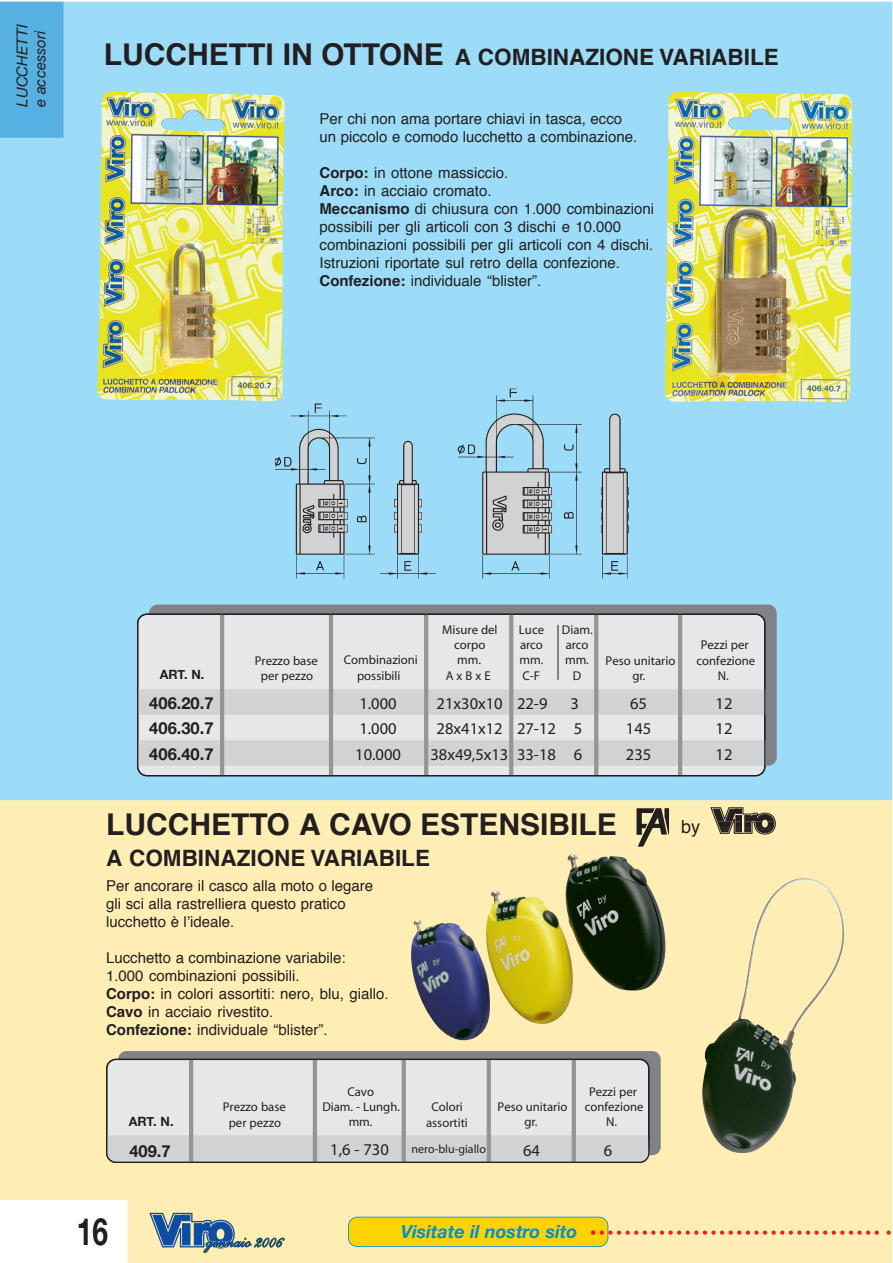
<style>
.page{position:relative;width:893px;height:1263px;background:#fff}
.page>*{position:absolute;margin:0;border:0;box-sizing:border-box;transform-origin:0 0}
.t1{font:700 37.5px "Helvetica Neue";color:#231f20;scale:.75 1}
.t2{font:700 30px "Helvetica";color:#231f20}
.t3{font:700 22.5px "Helvetica";color:#231f20}
.t4{font:italic 700 18px "Helvetica Neue";color:#008fd5}
.t5{font:18px "Helvetica";color:#231f20}
.t6{font:condensed 16.5px/25.5px "Helvetica";color:#231f20}
.t7{font:700 16.5px/25.5px "Helvetica Neue";color:#231f20;text-align:justify}
.t8{font:15px/18px "Helvetica";color:#231f20}
.t9{font:italic 15px/18px "Helvetica Neue";color:#231f20}
.t10{font:condensed 12.75px/15.3px "Helvetica";color:#231f20;text-align:center}
.t11{font:700 12.75px "Helvetica Neue";letter-spacing:-.01em;color:#231f20}
.t12{font:700 condensed 12.75px "Helvetica";color:#231f20}
.t13{font:condensed 12px "Helvetica";color:#231f20}
.s1{font-size:30px}
.s2{font-weight:700}
</style>
<div class="page">
<div style="left:0;top:800px;width:892px;height:463px;background:#ffeeb4"></div>
<div style="left:0;top:2px;width:892px;height:798px;background:#9cdcf8"></div>
<div style="left:0;top:2px;width:64px;height:136px;background:#57b0e2"></div>
<div style="left:0;top:1200px;width:127px;height:63px;background:#fff"></div>
<svg style="left:149px;top:1212px;width:137px;height:42px"></svg>
<svg style="left:348px;top:1217px;width:543px;height:30px"></svg>
<img style="left:97px;top:92px;width:188px;height:310px">
<img style="left:665px;top:92px;width:187px;height:311px">
<svg style="left:149px;top:605px;width:628px;height:161px;background:#7d8083"></svg>
<svg style="left:218px;top:609px;width:466px;height:168px;background:#70767a"></svg>
<svg style="left:137px;top:614px;width:628px;height:162px;background:#d8d9dc"></svg>
<img style="left:275px;top:389px;width:354px;height:190px">
<svg style="left:119px;top:1051px;width:542px;height:104px;background:#818384"></svg>
<svg style="left:114px;top:1055px;width:535px;height:4px;background:#77797b"></svg>
<svg style="left:106px;top:1059px;width:543px;height:104px;background:#d8d9db"></svg>
<img style="left:636px;top:808px;width:33px;height:39px">
<svg style="left:710px;top:807px;width:66px;height:28px"></svg>
<img style="left:702px;top:878px;width:142px;height:275px">
<img style="left:411px;top:854px;width:255px;height:187px">
<p class="t9" style="left:13px;top:107px;width:83px;rotate:-90deg">LUCCHETTI e accessori</p>
<h3 class="t3" style="left:104px;top:37px;width:676px"><span class="s1">LUCCHETTI IN OTTONE</span> A COMBINAZIONE VARIABILE</h3>
<p class="t8" style="left:319px;top:109px;width:319px">Per chi non ama portare chiavi in tasca, ecco un piccolo e comodo lucchetto a combinazione.</p>
<p class="t8" style="left:319px;top:163px;width:336px"><span class="s2">Corpo:</span> in ottone massiccio.<br><span class="s2">Arco:</span> in acciaio cromato.<br><span class="s2">Meccanismo</span> di chiusura con 1.000 combinazioni possibili per gli articoli con 3 dischi e 10.000 combinazioni possibili per gli articoli con 4 dischi.<br>Istruzioni riportate sul retro della confezione.<br><span class="s2">Confezione:</span> individuale “blister”.</p>
<p class="t10" style="left:255px;top:654px;width:65px">Prezzo base</p>
<p class="t11" style="left:160px;top:667px;width:46px">ART. N.</p>
<p class="t10" style="left:261px;top:669px;width:54px">per pezzo</p>
<p class="t7" style="left:149px;top:690px;width:66px">406.20.7<br>406.30.7<br>406.40.7</p>
<p class="t10" style="left:344px;top:653px;width:75px">Combinazioni possibili</p>
<p class="t6" style="left:355px;top:691px;width:47px">1.000<br>1.000<br>10.000</p>
<p class="t10" style="left:442px;top:622px;width:57px">Misure del corpo mm.<br>AxBxE</p>
<p class="t6" style="left:430px;top:691px;width:79px;text-align:center">21x30x10<br>28x41x12<br>38x49,5x13</p>
<p class="t10" style="left:519px;top:622px;width:27px;text-align:justify">Luce arco mm.<br>C-F</p>
<p class="t10" style="left:562px;top:622px;width:32px">Diam. arco mm.<br>D</p>
<p class="t6" style="left:517px;top:691px;width:67px;text-indent:54px">3<br>27-12 5<br>33-18 6</p>
<p class="t6" style="left:517px;top:691px;width:32px">22-9</p>
<p class="t10" style="left:606px;top:653px;width:71px">Peso unitario gr.</p>
<p class="t6" style="left:626px;top:691px;width:27px">65<br>145<br>235</p>
<p class="t10" style="left:696px;top:638px;width:60px">Pezzi per confezione<br>N.</p>
<p class="t6" style="left:716px;top:691px;width:18px;text-align:justify">12<br>12<br>12</p>
<h2 class="t2" style="left:106px;top:797px;width:512px">LUCCHETTO A CAVO ESTENSIBILE</h2>
<h3 class="t3" style="left:106px;top:837px;width:325px">A COMBINAZIONE VARIABILE</h3>
<p class="t8" style="left:106px;top:876px;width:269px">Per ancorare il casco alla moto o legare gli sci alla rastrelliera questo pratico lucchetto è l’ideale.</p>
<p class="t8" style="left:106px;top:948px;width:284px">Lucchetto a combinazione variabile:<br>1.000 combinazioni possibili.<br><span class="s2">Corpo:</span> in colori assortiti: nero, blu, giallo.<br><span class="s2">Cavo</span> in acciaio rivestito.<br><span class="s2">Confezione:</span> individuale “blister”.</p>
<p class="t10" style="left:223px;top:1100px;width:65px">Prezzo base</p>
<p class="t11" style="left:129px;top:1113px;width:46px">ART. N.</p>
<p class="t10" style="left:229px;top:1115px;width:54px">per pezzo</p>
<p class="t12" style="left:347px;top:1085px;width:28px">Cavo</p>
<p class="t10" style="left:322px;top:1099px;width:79px">Diam. - Lungh. mm.</p>
<p class="t10" style="left:426px;top:1100px;width:43px">Colori assortiti</p>
<p class="t10" style="left:498px;top:1099px;width:71px">Peso unitario gr.</p>
<p class="t10" style="left:585px;top:1084px;width:60px">Pezzi per confezione<br>N.</p>
<p class="t7" style="left:129px;top:1138px;width:43px">409.7</p>
<p class="t6" style="left:330px;top:1137px;width:60px">1,6 - 730</p>
<p class="t13" style="left:412px;top:1144px;width:76px">nero-blu-giallo</p>
<p class="t6" style="left:523px;top:1138px;width:18px">64</p>
<p class="t6" style="left:604px;top:1138px;width:10px">6</p>
<h1 class="t1" style="left:77px;top:1209px;width:43px">16</h1>
<p class="t4" style="left:401px;top:1220px;width:178px">Visitate il nostro sito</p>
<p class="t5" style="left:681px;top:811px;width:21px">by</p>
</div>
